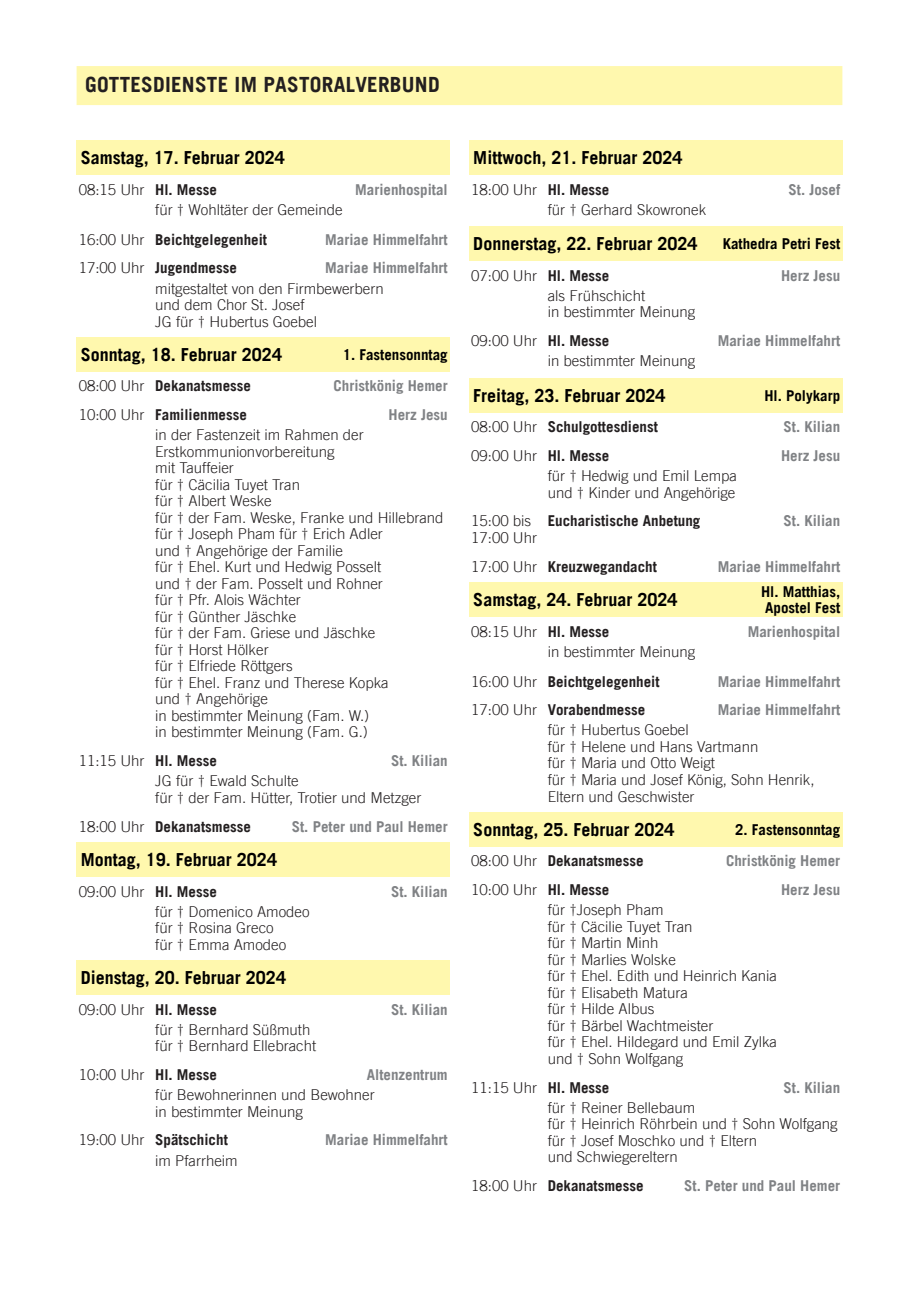
<style>
.page{position:relative;width:919px;height:1289px;background:#fff}
.page>*{position:absolute;margin:0;border:0;box-sizing:border-box;transform-origin:0 0}
.t1{font:700 21px "Trade Gothic";letter-spacing:.01em;color:#231f20}
.t2{font:700 18px "Trade Gothic";color:#000}
.t3{font:300 15px/16.5px "Trade Gothic";color:#231f20}
.t4{font:700 15px "Trade Gothic";color:#808285}
.t5{font:700 15px "Trade Gothic";color:#231f20}
.t6{font:700 15px/16.5px "Trade Gothic";color:#000}
.s1{font-weight:700}
.s2{font-weight:300}
</style>
<div class="page">
<div style="left:77px;top:140px;width:373px;height:34px;background:#fff8ae"></div>
<div style="left:77px;top:337px;width:373px;height:34px;background:#fff8ae"></div>
<div style="left:77px;top:842px;width:373px;height:34px;background:#fff8ae"></div>
<div style="left:77px;top:960px;width:373px;height:34px;background:#fff8ae"></div>
<div style="left:469px;top:140px;width:373px;height:34px;background:#fff8ae"></div>
<div style="left:469px;top:226px;width:373px;height:34px;background:#fff8ae"></div>
<div style="left:469px;top:378px;width:373px;height:34px;background:#fff8ae"></div>
<div style="left:469px;top:582px;width:373px;height:34px;background:#fff8ae"></div>
<div style="left:469px;top:812px;width:373px;height:34px;background:#fff8ae"></div>
<div style="left:77px;top:66px;width:765px;height:39px;background:#fff8ae"></div>
<h1 class="t1" style="left:85px;top:75px;width:356px">GOTTESDIENSTE IM PASTORALVERBUND</h1>
<p class="t2" style="left:81px;top:149px;width:206px">Samstag, 17. Februar 2024</p>
<p class="t3" style="left:79px;top:182px;width:140px">08:15 Uhr <span class="s1">Hl. Messe</span></p>
<p class="t4" style="left:355px;top:182px;width:94px">Marienhospital</p>
<p class="t3" style="left:79px;top:196px;width:265px;line-height:29.7px;text-indent:77px">für † Wohltäter der Gemeinde<br>16:00 Uhr <span class="s1">Beichtgelegenheit</span></p>
<p class="t4" style="left:325px;top:232px;width:124px">Mariae Himmelfahrt</p>
<p class="t5" style="left:79px;top:261px;width:160px"><span class="s2">17:00 Uhr</span> Jugendmesse</p>
<p class="t4" style="left:325px;top:261px;width:124px">Mariae Himmelfahrt</p>
<p class="t3" style="left:155px;top:281px;width:230px">mitgestaltet von den Firmbewerbern und dem Chor St. Josef<br>JG für † Hubertus Goebel</p>
<p class="t2" style="left:81px;top:346px;width:203px">Sonntag, 18. Februar 2024</p>
<p class="t5" style="left:79px;top:379px;width:174px"><span class="s2">08:00 Uhr</span> Dekanatsmesse</p>
<p class="t4" style="left:333px;top:379px;width:116px">Christkönig Hemer</p>
<p class="t5" style="left:79px;top:408px;width:170px"><span class="s2">10:00 Uhr</span> Familienmesse</p>
<p class="t4" style="left:388px;top:408px;width:61px">Herz Jesu</p>
<p class="t3" style="left:155px;top:428px;width:290px">in der Fastenzeit im Rahmen der<br>Erstkommunionvorbereitung<br>mit Tauffeier<br>für † Cäcilia Tuyet Tran<br>für † Albert Weske<br>für † der Fam. Weske, Franke und Hillebrand für † Joseph Pham für † Erich Adler<br>und † Angehörige der Familie<br>für † Ehel. Kurt und Hedwig Posselt<br>und † der Fam. Posselt und Rohner<br>für † Pfr. Alois Wächter<br>für † Günther Jäschke<br>für † der Fam. Griese und Jäschke<br>für † Horst Hölker<br>für † Elfriede Röttgers<br>für † Ehel. Franz und Therese Kopka<br>und † Angehörige<br>in bestimmter Meinung (Fam. W.)<br>in bestimmter Meinung (Fam. G.)</p>
<p class="t3" style="left:79px;top:753px;width:140px">11:15 Uhr <span class="s1">Hl. Messe</span></p>
<p class="t4" style="left:391px;top:754px;width:58px">St. Kilian</p>
<p class="t3" style="left:155px;top:773px;width:267px">JG für † Ewald Schulte<br>für † der Fam. Hütter, Trotier und Metzger</p>
<p class="t5" style="left:79px;top:819px;width:174px"><span class="s2">18:00 Uhr</span> Dekanatsmesse</p>
<p class="t4" style="left:292px;top:819px;width:157px">St. Peter und Paul Hemer</p>
<p class="t2" style="left:81px;top:851px;width:198px">Montag, 19. Februar 2024</p>
<p class="t3" style="left:79px;top:883px;width:140px">09:00 Uhr <span class="s1">Hl. Messe</span></p>
<p class="t4" style="left:391px;top:884px;width:58px">St. Kilian</p>
<p class="t3" style="left:155px;top:904px;width:156px">für † Domenico Amodeo für † Rosina Greco<br>für † Emma Amodeo</p>
<p class="t2" style="left:81px;top:969px;width:207px">Dienstag, 20. Februar 2024</p>
<p class="t3" style="left:79px;top:1002px;width:140px">09:00 Uhr <span class="s1">Hl. Messe</span></p>
<p class="t4" style="left:391px;top:1002px;width:58px">St. Kilian</p>
<p class="t3" style="left:155px;top:1022px;width:162px">für † Bernhard Süßmuth für † Bernhard Ellebracht</p>
<p class="t3" style="left:79px;top:1067px;width:140px">10:00 Uhr <span class="s1">Hl. Messe</span></p>
<p class="t4" style="left:367px;top:1067px;width:82px">Altenzentrum</p>
<p class="t3" style="left:155px;top:1087px;width:221px">für Bewohnerinnen und Bewohner in bestimmter Meinung</p>
<p class="t5" style="left:79px;top:1133px;width:151px"><span class="s2">19:00 Uhr</span> Spätschicht</p>
<p class="t4" style="left:325px;top:1133px;width:124px">Mariae Himmelfahrt</p>
<p class="t3" style="left:155px;top:1152px;width:84px">im Pfarrheim</p>
<p class="t6" style="left:342px;top:347px;width:107px">1. Fastensonntag</p>
<p class="t2" style="left:473px;top:149px;width:211px">Mittwoch, 21. Februar 2024</p>
<p class="t3" style="left:471px;top:182px;width:140px">18:00 Uhr <span class="s1">Hl. Messe</span></p>
<p class="t4" style="left:788px;top:182px;width:53px">St. Josef</p>
<p class="t3" style="left:547px;top:202px;width:160px">für † Gerhard Skowronek</p>
<p class="t2" style="left:473px;top:235px;width:226px">Donnerstag, 22. Februar 2024</p>
<p class="t3" style="left:471px;top:268px;width:140px">07:00 Uhr <span class="s1">Hl. Messe</span></p>
<p class="t4" style="left:781px;top:268px;width:61px">Herz Jesu</p>
<p class="t3" style="left:547px;top:288px;width:149px">als Frühschicht<br>in bestimmter Meinung</p>
<p class="t3" style="left:471px;top:333px;width:140px">09:00 Uhr <span class="s1">Hl. Messe</span></p>
<p class="t4" style="left:717px;top:334px;width:124px">Mariae Himmelfahrt</p>
<p class="t3" style="left:547px;top:354px;width:149px">in bestimmter Meinung</p>
<p class="t2" style="left:473px;top:387px;width:194px">Freitag, 23. Februar 2024</p>
<p class="t5" style="left:471px;top:420px;width:188px"><span class="s2">08:00 Uhr</span> Schulgottesdienst</p>
<p class="t4" style="left:783px;top:420px;width:58px">St. Kilian</p>
<p class="t3" style="left:471px;top:448px;width:140px">09:00 Uhr <span class="s1">Hl. Messe</span></p>
<p class="t4" style="left:781px;top:449px;width:61px">Herz Jesu</p>
<p class="t3" style="left:547px;top:468px;width:191px">für † Hedwig und Emil Lempa und † Kinder und Angehörige</p>
<p class="t3" style="left:471px;top:514px;width:67px">15:00 bis<br>17:00 Uhr</p>
<p class="t5" style="left:547px;top:514px;width:154px">Eucharistische Anbetung</p>
<p class="t4" style="left:783px;top:514px;width:58px">St. Kilian</p>
<p class="t5" style="left:471px;top:559px;width:187px"><span class="s2">17:00 Uhr</span> Kreuzwegandacht</p>
<p class="t4" style="left:717px;top:559px;width:124px">Mariae Himmelfahrt</p>
<p class="t2" style="left:473px;top:591px;width:206px">Samstag, 24. Februar 2024</p>
<p class="t3" style="left:471px;top:624px;width:140px">08:15 Uhr <span class="s1">Hl. Messe</span></p>
<p class="t4" style="left:747px;top:624px;width:94px">Marienhospital</p>
<p class="t3" style="left:471px;top:637px;width:226px;line-height:29.7px;text-indent:77px">in bestimmter Meinung<br>16:00 Uhr <span class="s1">Beichtgelegenheit</span></p>
<p class="t6" style="left:722px;top:236px;width:119px">Kathedra Petri Fest</p>
<p class="t6" style="left:764px;top:388px;width:77px">Hl. Polykarp</p>
<p class="t6" style="left:761px;top:584px;width:81px">Hl. Matthias,<br>Apostel Fest</p>
<p class="t4" style="left:717px;top:674px;width:124px">Mariae Himmelfahrt</p>
<p class="t5" style="left:471px;top:703px;width:176px"><span class="s2">17:00 Uhr</span> Vorabendmesse</p>
<p class="t4" style="left:717px;top:703px;width:124px">Mariae Himmelfahrt</p>
<p class="t3" style="left:547px;top:723px;width:268px">für † Hubertus Goebel<br>für † Helene und Hans Vartmann<br>für † Maria und Otto Weigt<br>für † Maria und Josef König, Sohn Henrik,<br>Eltern und Geschwister</p>
<p class="t2" style="left:473px;top:821px;width:203px">Sonntag, 25. Februar 2024</p>
<p class="t5" style="left:471px;top:854px;width:174px"><span class="s2">08:00 Uhr</span> Dekanatsmesse</p>
<p class="t4" style="left:726px;top:854px;width:116px">Christkönig Hemer</p>
<p class="t3" style="left:471px;top:882px;width:140px">10:00 Uhr <span class="s1">Hl. Messe</span></p>
<p class="t4" style="left:781px;top:882px;width:61px">Herz Jesu</p>
<p class="t3" style="left:547px;top:902px;width:231px">für †Joseph Pham<br>für † Cäcilie Tuyet Tran<br>für † Martin Minh<br>für † Marlies Wolske<br>für † Ehel. Edith und Heinrich Kania für † Elisabeth Matura<br>für † Hilde Albus<br>für † Bärbel Wachtmeister<br>für † Ehel. Hildegard und Emil Zylka und † Sohn Wolfgang</p>
<p class="t3" style="left:471px;top:1079px;width:140px">11:15 Uhr <span class="s1">Hl. Messe</span></p>
<p class="t4" style="left:783px;top:1080px;width:58px">St. Kilian</p>
<p class="t3" style="left:547px;top:1100px;width:291px">für † Reiner Bellebaum<br>für † Heinrich Röhrbein und † Sohn Wolfgang für † Josef Moschko und † Eltern<br>und Schwiegereltern</p>
<p class="t5" style="left:471px;top:1178px;width:174px"><span class="s2">18:00 Uhr</span> Dekanatsmesse</p>
<p class="t4" style="left:684px;top:1178px;width:157px">St. Peter und Paul Hemer</p>
<p class="t6" style="left:735px;top:822px;width:106px">2. Fastensonntag</p>
</div>
